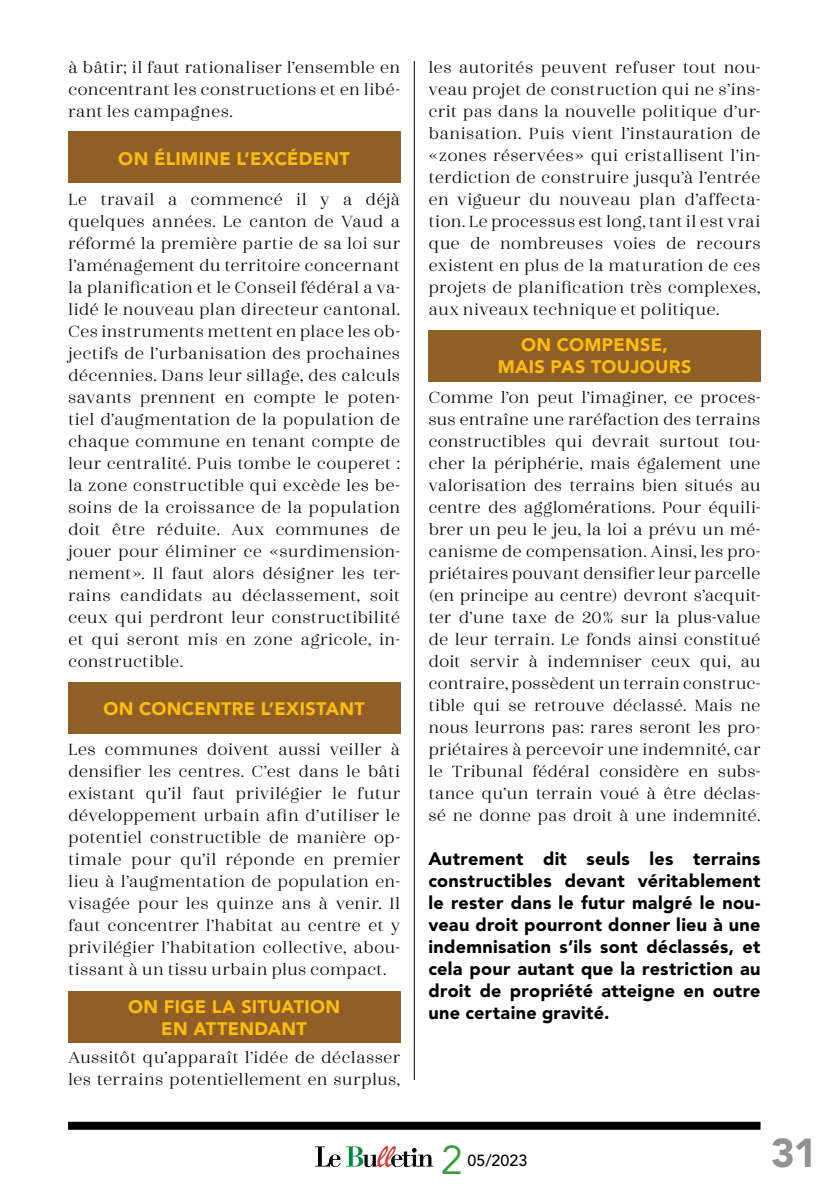
<style>
.page{position:relative;width:840px;height:1191px;background:#fff}
.page>*{position:absolute;margin:0;border:0;box-sizing:border-box;transform-origin:0 0}
.t1{font:900 40px "Avenir";color:#949290}
.t2{font:40px "Avenir";color:#3b9e3a}
.t3{font:18px/22px "Zahrah";letter-spacing:.01em;color:#000;text-align:justify}
.t4{font:900 18px/22px "Avenir";letter-spacing:.015em;color:#000;text-align:justify}
.t5{font:900 18px/22px "Avenir";letter-spacing:.02em;color:#fcbd0d;text-align:center}
.t6{font:500 16px "Avenir";color:#000}
</style>
<div class="page">
<svg style="left:315px;top:1146px;width:25px;height:21px"></svg>
<svg style="left:346px;top:1145px;width:87px;height:22px"></svg>
<div style="left:68px;top:1121px;width:692px;height:8px;background:#000"></div>
<div style="left:428px;top:330px;width:332px;height:51px;background:#905f27"></div>
<div style="left:68px;top:991px;width:332px;height:52px;background:#905f27"></div>
<div style="left:68px;top:682px;width:332px;height:51px;background:#905f27"></div>
<div style="left:68px;top:132px;width:332px;height:51px;background:#905f27"></div>
<hr style="left:413px;top:61px;width:1px;height:1018px;background:#000">
<p class="t3" style="left:68px;top:56px;width:333px">à bâtir; il faut rationaliser l’ensemble en concentrant les constructions et en libé&shy;rant les campagnes.</p>
<p class="t5" style="left:118px;top:148px;width:233px">ON ÉLIMINE L’EXCÉDENT</p>
<p class="t3" style="left:68px;top:188px;width:333px">Le travail a commencé il y a déjà quelques années. Le canton de Vaud a réformé la première partie de sa loi sur l’aménagement du territoire concernant la planification et le Conseil fédéral a va&shy;lidé le nouveau plan directeur cantonal.<br>Ces instruments mettent en place les ob&shy;jectifs de l’urbanisation des prochaines décennies. Dans leur sillage, des calculs savants prennent en compte le poten&shy;tiel d’augmentation de la population de chaque commune en tenant compte de leur centralité. Puis tombe le couperet : la zone constructible qui excède les be&shy;soins de la croissance de la population doit être réduite. Aux communes de jouer pour éliminer ce «surdimension&shy;nement». Il faut alors désigner les ter&shy;rains candidats au déclassement, soit ceux qui perdront leur constructibilité et qui seront mis en zone agricole, in&shy;constructible.</p>
<p class="t5" style="left:103px;top:698px;width:263px">ON CONCENTRE L’EXISTANT</p>
<p class="t3" style="left:68px;top:738px;width:333px">Les communes doivent aussi veiller à densifier les centres. C’est dans le bâti existant qu’il faut privilégier le futur développement urbain afin d’utiliser le potentiel constructible de manière op&shy;timale pour qu’il réponde en premier lieu à l’augmentation de population en&shy;visagée pour les quinze ans à venir. Il faut concentrer l’habitat au centre et y privilégier l’habitation collective, abou&shy;tissant à un tissu urbain plus compact.</p>
<p class="t5" style="left:128px;top:995px;width:213px">ON FIGE LA SITUATION<br>EN ATTENDANT</p>
<p class="t3" style="left:68px;top:1046px;width:333px">Aussitôt qu’apparaît l’idée de déclasser les terrains potentiellement en surplus,</p>
<p class="t3" style="left:428px;top:56px;width:333px">les autorités peuvent refuser tout nou&shy;veau projet de construction qui ne s’ins&shy;crit pas dans la nouvelle politique d’ur&shy;banisation. Puis vient l’instauration de «zones réservées» qui cristallisent l’in&shy;terdiction de construire jusqu’à l’entrée en vigueur du nouveau plan d’affecta&shy;tion. Le processus est long, tant il est vrai que de nombreuses voies de recours existent en plus de la maturation de ces projets de planification très complexes, aux niveaux technique et politique.</p>
<p class="t5" style="left:497px;top:333px;width:195px">ON COMPENSE,<br>MAIS PAS TOUJOURS</p>
<p class="t3" style="left:428px;top:386px;width:333px">Comme l’on peut l’imaginer, ce proces&shy;sus entraîne une raréfaction des terrains constructibles qui devrait surtout tou&shy;cher la périphérie, mais également une valorisation des terrains bien situés au centre des agglomérations. Pour équili&shy;brer un peu le jeu, la loi a prévu un mé&shy;canisme de compensation. Ainsi, les pro&shy;priétaires pouvant densifier leur parcelle (en principe au centre) devront s’acquit&shy;ter d’une taxe de 20% sur la plus-value de leur terrain. Le fonds ainsi constitué doit servir à indemniser ceux qui, au contraire, possèdent un terrain construc&shy;tible qui se retrouve déclassé. Mais ne nous leurrons pas: rares seront les pro&shy;priétaires à percevoir une indemnité, car le Tribunal fédéral considère en subs&shy;tance qu’un terrain voué à être déclas&shy;sé ne donne pas droit à une indemnité.</p>
<p class="t4" style="left:428px;top:847px;width:333px">Autrement dit seuls les terrains constructibles devant véritablement le rester dans le futur malgré le nou&shy;veau droit pourront donner lieu à une indemnisation s’ils sont déclassés, et cela pour autant que la restriction au droit de propriété atteigne en outre une certaine gravité.</p>
<h1 class="t2" style="left:440px;top:1136px;width:24px">2</h1>
<p class="t6" style="left:467px;top:1151px;width:61px">05/2023</p>
<h1 class="t1" style="left:770px;top:1128px;width:47px">31</h1>
</div>
